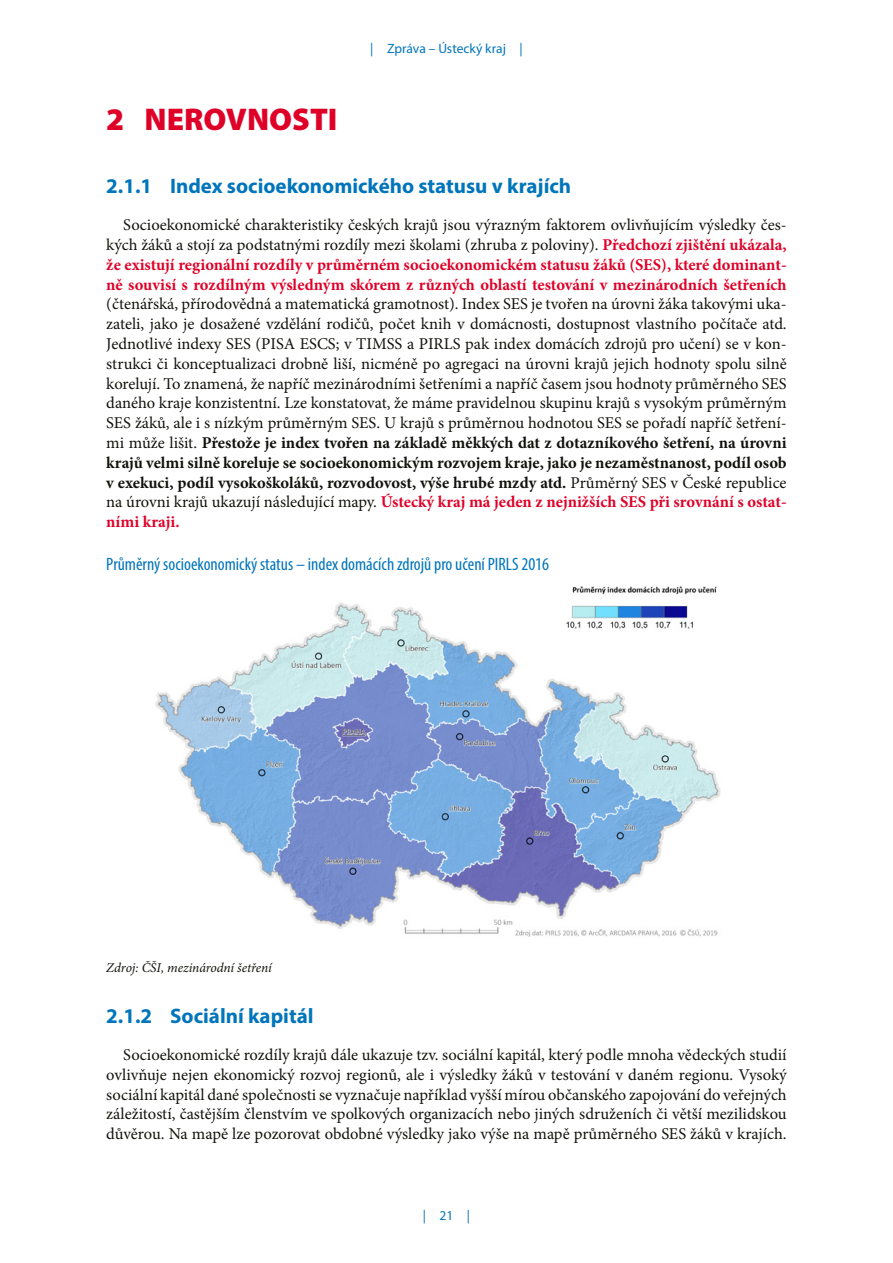
<style>
.page{position:relative;width:893px;height:1263px;background:#fff}
.page>*{position:absolute;margin:0;border:0;box-sizing:border-box;transform-origin:0 0}
.t1{font:900 31.5px "Myriad Pro";color:#df0028}
.t2{font:700 21px "Myriad Pro";color:#0075bb}
.t3{font:condensed 18px "Myriad Pro";color:#0075bb}
.TEXT{font:16.5px/19.8px "Minion Pro";color:#12120d;text-align:justify}
.legenda{font:italic 13.5px "Minion Pro";letter-spacing:-.01em;color:#12120d}
.t4{font:13.5px "Myriad Pro";color:#0075bb}
.s1{font-weight:700;color:#df0028}
.s2{font-weight:700}
</style>
<div class="page">
<img style="left:155px;top:586px;width:566px;height:351px">
<p class="t1" style="left:106px;top:98px;width:233px">2 NEROVNOSTI</p>
<p class="t4" style="left:370px;top:40px;width:154px">| Zpráva – Ústecký kraj |</p>
<p class="t2" style="left:106px;top:173px;width:466px">2.1.1 Index socioekonomického statusu v krajích</p>
<p class="TEXT" style="left:106px;top:215px;width:682px;text-indent:17px">Socioekonomické charakteristiky českých krajů jsou výrazným faktorem ovlivňujícím výsledky čes&shy;kých žáků a stojí za podstatnými rozdíly mezi školami (zhruba z poloviny). <span class="s1">Předchozí zjištění ukázala, že existují regionální rozdíly v průměrném socioekonomickém statusu žáků (SES), které dominant&shy;ně souvisí s rozdílným výsledným skórem z různých oblastí testování v mezinárodních šetřeních </span>(čtenářská, přírodovědná a matematická gramotnost). Index SES je tvořen na úrovni žáka takovými uka&shy;zateli, jako je dosažené vzdělání rodičů, počet knih v domácnosti, dostupnost vlastního počítače atd.<br>Jednotlivé indexy SES (PISA ESCS; v TIMSS a PIRLS pak index domácích zdrojů pro učení) se v kon&shy;strukci či konceptualizaci drobně liší, nicméně po agregaci na úrovni krajů jejich hodnoty spolu silně korelují. To znamená, že napříč mezinárodními šetřeními a napříč časem jsou hodnoty průměrného SES daného kraje konzistentní. Lze konstatovat, že máme pravidelnou skupinu krajů s vysokým průměrným SES žáků, ale i s nízkým průměrným SES. U krajů s průměrnou hodnotou SES se pořadí napříč šetření&shy;mi může lišit. <span class="s2">Přestože je index tvořen na základě měkkých dat z dotazníkového šetření, na úrovni krajů velmi silně koreluje se socioekonomickým rozvojem kraje, jako je nezaměstnanost, podíl osob v exekuci, podíl vysokoškoláků, rozvodovost, výše hrubé mzdy atd.</span> Průměrný SES v České republice na úrovni krajů ukazují následující mapy. <span class="s1">Ústecký kraj má jeden z nejnižších SES při srovnání s ostat&shy;ními kraji.</span></p>
<p class="t3" style="left:106px;top:553px;width:444px">Průměrný socioekonomický status – index domácích zdrojů pro učení PIRLS 2016</p>
<p class="legenda" style="left:106px;top:959px;width:167px">Zdroj: ČŠI, mezinárodní šetření</p>
<p class="t2" style="left:106px;top:1002px;width:209px">2.1.2 Sociální kapitál</p>
<p class="TEXT" style="left:106px;top:1045px;width:682px;text-indent:17px">Socioekonomické rozdíly krajů dále ukazuje tzv. sociální kapitál, který podle mnoha vědeckých studií ovlivňuje nejen ekonomický rozvoj regionů, ale i výsledky žáků v testování v daném regionu. Vysoký sociální kapitál dané společnosti se vyznačuje například vyšší mírou občanského zapojování do veřejných záležitostí, častějším členstvím ve spolkových organizacích nebo jiných sdruženích či větší mezilidskou důvěrou. Na mapě lze pozorovat obdobné výsledky jako výše na mapě průměrného SES žáků v krajích.</p>
<p class="t4" style="left:423px;top:1207px;width:49px">|21|</p>
</div>
